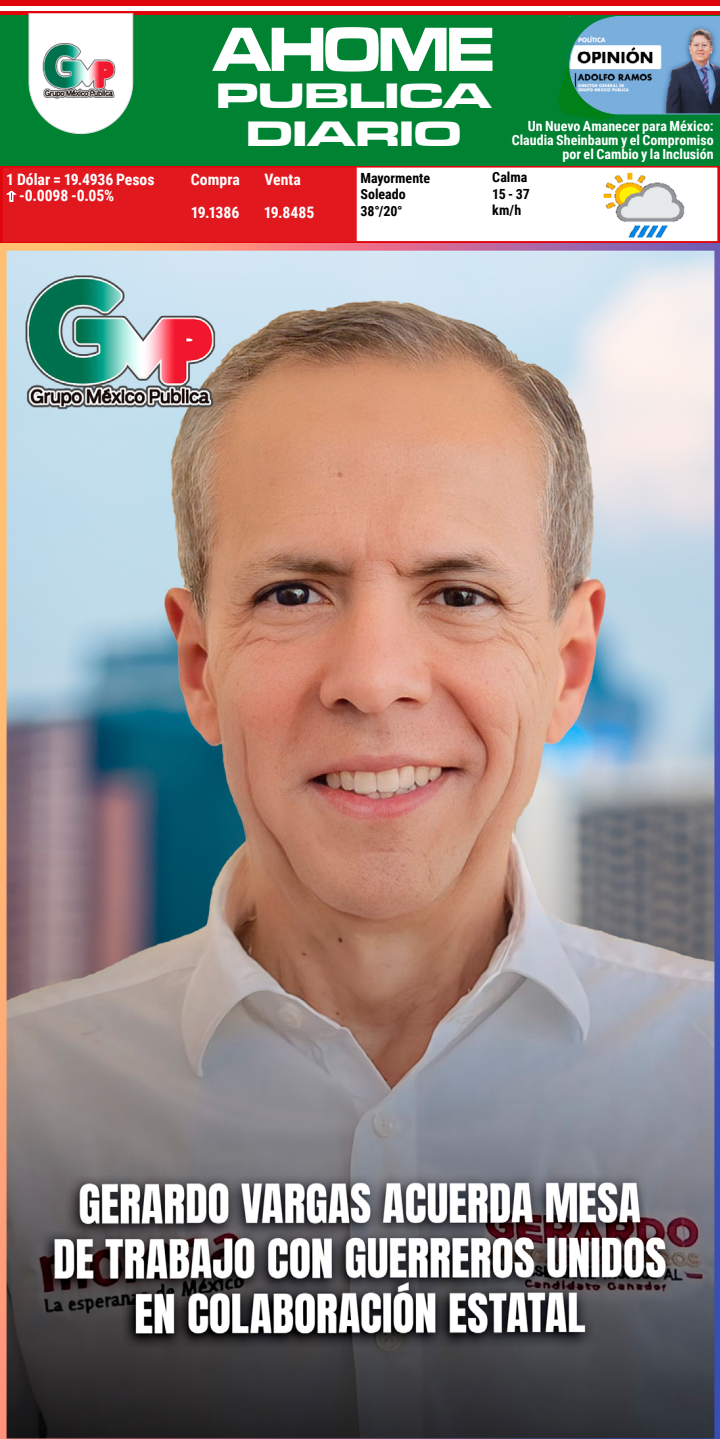
<style>
.page{position:relative;width:720px;height:1439px;background:#fff}
.page>*{position:absolute;margin:0;border:0;box-sizing:border-box;transform-origin:0 0}
.t1{font:64.75px "Microgramma D Bold Exte";letter-spacing:-.045em;color:#fff;scale:.9 1}
.t2{font:36.49px/37.5px "Microgramma D Bold Exte";color:#fff;text-align:center;scale:1.33 1}
.t3{font:700 15.75px/16.6px "Roboto Condensed";letter-spacing:-.005em;color:#fff}
.t4{font:700 14px/14px "Roboto Condensed";color:#fff;text-align:right}
.t5{font:700 14px/16.6px "Roboto Condensed";color:#000}
</style>
<div class="page">
<div style="left:0;top:165px;width:719px;height:79px;border:3px solid #e0040b"></div>
<div style="left:0;top:165px;width:356px;height:76px;background:#e2181f;border:3px solid #e0040b"></div>
<div style="left:0;top:14px;width:719px;height:151px;background:#008233"></div>
<hr style="left:0;top:11px;width:719px;height:3px;background:#e0040b">
<div style="left:0;top:0;width:719px;height:6px;background:#e0040b"></div>
<svg style="left:29px;top:13px;width:104px;height:121px;background:#c9d7ce"></svg>
<img style="left:596px;top:168px;width:93px;height:73px">
<svg style="left:557px;top:16px;width:162px;height:104px;background:#64949d"></svg>
<img style="left:0;top:244px;width:719px;height:1195px">
<h1 class="t1" style="left:213px;top:5px;width:313px">AHOME</h1>
<h2 class="t2" style="left:216px;top:76px;width:208px">PUBLICA<br>DIARIO</h2>
<p class="t5" style="left:360px;top:169px;width:71px">Mayormente<br>Soleado<br>38°/20°</p>
<p class="t5" style="left:492px;top:168px;width:39px">Calma<br>15 - 37 km/h</p>
<p class="t4" style="left:511px;top:119px;width:203px">Un Nuevo Amanecer para México:<br>Claudia Sheinbaum y el Compromiso por el Cambio y la Inclusión</p>
<p class="t3" style="left:6px;top:170px;width:150px">1 Dólar = 19.4936 Pesos ⇧ -0.0098 -0.05%</p>
<p class="t3" style="left:191px;top:170px;width:51px">Compra</p>
<p class="t3" style="left:264px;top:170px;width:38px">Venta</p>
<p class="t3" style="left:191px;top:203px;width:50px">19.1386</p>
<p class="t3" style="left:264px;top:203px;width:52px">19.8485</p>
</div>
